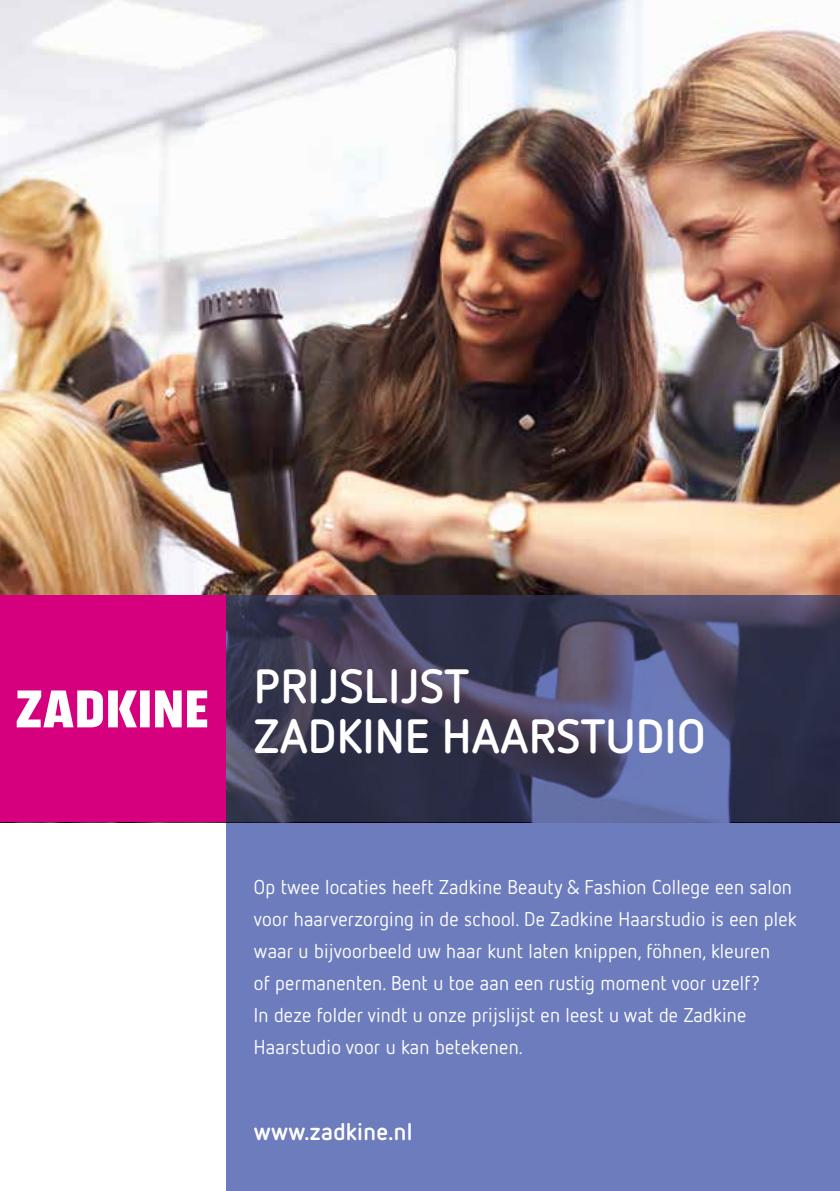
<style>
.page{position:relative;width:840px;height:1191px;background:#fff}
.page>*{position:absolute;margin:0;border:0;box-sizing:border-box;transform-origin:0 0}
.t1{font:700 48px/50px "Netto OT";letter-spacing:.01em;color:#fff}
.t2{font:700 24px "Netto OT";letter-spacing:.015em;color:#fff}
.t3{font:20px/32px "Netto OT";letter-spacing:.01em;color:#fff}
</style>
<div class="page">
<img style="left:0;top:0;width:839px;height:595px">
<svg style="left:225px;top:595px;width:614px;height:596px;background:#5b6598"></svg>
<div style="left:0;top:595px;width:225px;height:227px;background:#d6007e"></div>
<svg style="left:17px;top:690px;width:190px;height:37px"></svg>
<h1 class="t1" style="left:254px;top:659px;width:452px">PRIJSLIJST<br>ZADKINE HAARSTUDIO</h1>
<p class="t3" style="left:254px;top:870px;width:543px">Op twee locaties heeft Zadkine Beauty &amp; Fashion College een salon voor haarverzorging in de school. De Zadkine Haarstudio is een plek waar u bijvoorbeeld uw haar kunt laten knippen, föhnen, kleuren<br>of permanenten. Bent u toe aan een rustig moment voor uzelf?<br>In deze folder vindt u onze prijslijst en leest u wat de Zadkine Haarstudio voor u kan betekenen.</p>
<p class="t2" style="left:254px;top:1116px;width:160px">www.zadkine.nl</p>
</div>
